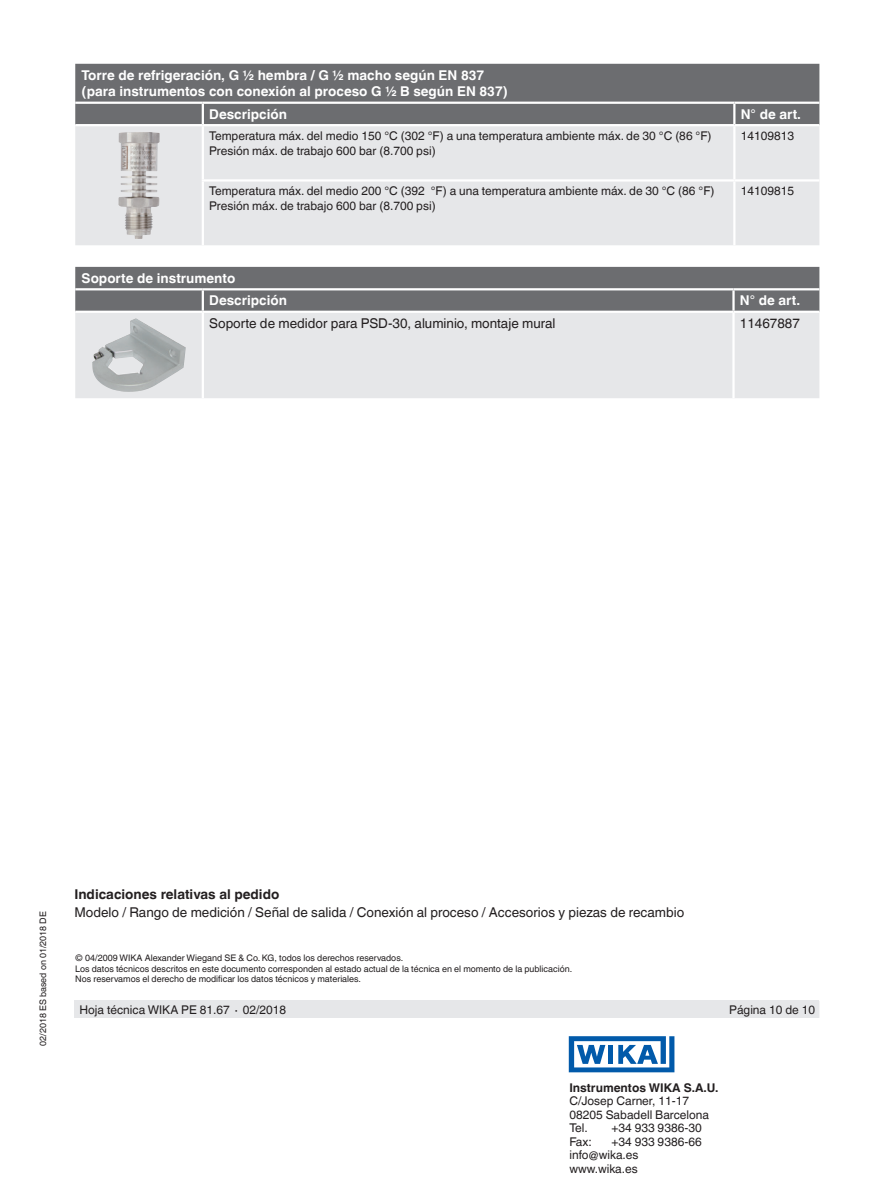
<style>
.page{position:relative;width:893px;height:1188px;background:#fff}
.page>*{position:absolute;margin:0;border:0;box-sizing:border-box;transform-origin:0 0}
.t1{font:700 13.5px/16.5px "Helvetica World";color:#fff}
.t2{font:13.5px "Helvetica World";color:#231f20}
.t3{font:700 13.5px "Helvetica World";color:#231f20}
.t4{font:12px/13.5px "Helvetica World";color:#231f20}
.t5{font:700 12px "Helvetica World";color:#231f20}
.t6{font:9px/10.5px "Helvetica World";color:#231f20}
</style>
<div class="page">
<div style="left:74px;top:1000px;width:745px;height:18px;background:#e6e7e9"></div>
<svg style="left:569px;top:1036px;width:105px;height:36px"></svg>
<div style="left:75px;top:64px;width:744px;height:60px;background:#6c6d70"></div>
<div style="left:75px;top:126px;width:744px;height:119px;background:#e6e7e9"></div>
<hr style="left:75px;top:102px;width:128px;height:2px;background:#fff">
<hr style="left:203px;top:102px;width:531px;height:2px;background:#fff">
<hr style="left:202px;top:104px;width:2px;height:20px;background:#fff">
<hr style="left:734px;top:102px;width:85px;height:2px;background:#fff">
<hr style="left:733px;top:104px;width:2px;height:20px;background:#fff">
<hr style="left:202px;top:126px;width:2px;height:53px;background:#fff">
<hr style="left:733px;top:126px;width:2px;height:53px;background:#fff">
<hr style="left:202px;top:179px;width:532px;height:3px;background:#fff">
<hr style="left:202px;top:182px;width:2px;height:63px;background:#fff">
<hr style="left:734px;top:179px;width:85px;height:3px;background:#fff">
<hr style="left:733px;top:182px;width:2px;height:63px;background:#fff">
<img style="left:118px;top:132px;width:41px;height:107px">
<div style="left:75px;top:267px;width:744px;height:44px;background:#6c6d70"></div>
<div style="left:75px;top:313px;width:744px;height:85px;background:#e6e7e9"></div>
<hr style="left:75px;top:288px;width:128px;height:2px;background:#fff">
<hr style="left:203px;top:288px;width:530px;height:2px;background:#fff">
<hr style="left:202px;top:290px;width:2px;height:21px;background:#fff">
<hr style="left:733px;top:288px;width:86px;height:2px;background:#fff">
<hr style="left:732px;top:290px;width:3px;height:21px;background:#fff">
<hr style="left:202px;top:313px;width:2px;height:85px;background:#fff">
<hr style="left:732px;top:313px;width:3px;height:85px;background:#fff">
<img style="left:111px;top:318px;width:25px;height:24px">
<p class="t1" style="left:82px;top:67px;width:428px">Torre de refrigeración, G ½ hembra / G ½ macho según EN 837 (para instrumentos con conexión al proceso G ½ B según EN 837)</p>
<p class="t1" style="left:209px;top:106px;width:79px">Descripción</p>
<p class="t1" style="left:741px;top:106px;width:62px">N° de art.</p>
<p class="t4" style="left:209px;top:129px;width:504px;line-height:15px">Temperatura máx. del medio 150 °C (302 °F) a una temperatura ambiente máx. de 30 °C (86 °F)<br>Presión máx. de trabajo 600 bar (8.700 psi)</p>
<p class="t4" style="left:741px;top:129px;width:55px">14109813</p>
<p class="t4" style="left:209px;top:184px;width:507px;line-height:15px">Temperatura máx. del medio 200 °C (392 °F) a una temperatura ambiente máx. de 30 °C (86 °F)<br>Presión máx. de trabajo 600 bar (8.700 psi)</p>
<p class="t4" style="left:741px;top:185px;width:55px">14109815</p>
<p class="t1" style="left:209px;top:267px;width:79px;line-height:22.5px;text-indent:-128px">Soporte de instrumento<br>Descripción</p>
<p class="t1" style="left:740px;top:292px;width:62px">N° de art.</p>
<p class="t2" style="left:209px;top:315px;width:348px">Soporte de medidor para PSD-30, aluminio, montaje mural</p>
<p class="t2" style="left:740px;top:315px;width:62px">11467887</p>
<p class="t6" style="left:38px;top:1046px;width:136px;rotate:-90deg">02/2018 ES based on 01/2018 DE</p>
<p class="t3" style="left:74px;top:887px;width:206px">Indicaciones relativas al pedido</p>
<p class="t2" style="left:74px;top:905px;width:611px">Modelo / Rango de medición / Señal de salida / Conexión al proceso / Accesorios y piezas de recambio</p>
<p class="t6" style="left:75px;top:953px;width:498px">© 04/2009 WIKA Alexander Wiegand SE &amp; Co. KG, todos los derechos reservados.<br>Los datos técnicos descritos en este documento corresponden al estado actual de la técnica en el momento de la publicación.<br>Nos reservamos el derecho de modificar los datos técnicos y materiales.</p>
<p class="t4" style="left:80px;top:1003px;width:208px">Hoja técnica WIKA PE 81.67 ∙ 02/2018</p>
<p class="t4" style="left:729px;top:1003px;width:87px">Página 10 de 10</p>
<p class="t5" style="left:569px;top:1080px;width:151px">Instrumentos WIKA S.A.U.</p>
<p class="t4" style="left:569px;top:1094px;width:141px">C/Josep Carner, 11-17<br>08205 Sabadell Barcelona<br>Tel.</p>
<p class="t4" style="left:611px;top:1121px;width:92px">+34 933 9386-30</p>
<p class="t4" style="left:569px;top:1135px;width:24px">Fax:</p>
<p class="t4" style="left:569px;top:1135px;width:134px;text-indent:42px">+34 933 9386-66 info@wika.es www.wika.es</p>
</div>
